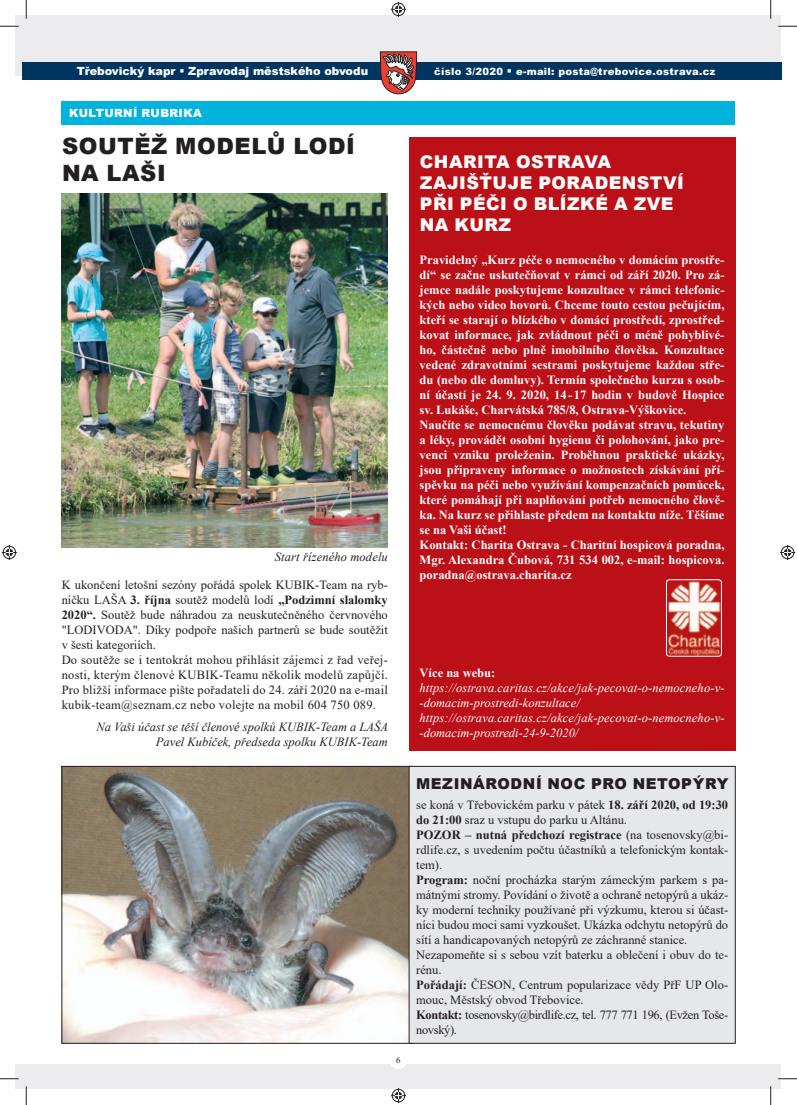
<style>
.page{position:relative;width:797px;height:1105px;background:#fff}
.page>*{position:absolute;margin:0;border:0;box-sizing:border-box;transform-origin:0 0}
.t1{font:900 22.5px/27px "Arial";letter-spacing:.025em;color:#231f20}
.t2{font:900 17.5px/21px "Arial";letter-spacing:.025em;color:#fff}
.t3{font:900 15px "Arial";letter-spacing:.04em;color:#231f20}
.t4{font:700 12.5px/15px "Times New Roman";color:#fff}
.t5{font:12.5px/15px "Times New Roman";color:#231f20}
.t6{font:12.5px/15px "Times New Roman";letter-spacing:.02em;color:#231f20}
.t7{font:italic 12.5px/15px "Times New Roman";letter-spacing:.01em;color:#fff}
.t8{font:italic 12.5px/15px "Times New Roman";color:#231f20;text-align:right}
.t9{font:900 11.25px "Arial";color:#fff}
.t10{font:900 11.25px "Arial";letter-spacing:.035em;color:#fff}
.t11{font:900 10px "Arial";letter-spacing:.03em;color:#fff}
.t12{font:8.75px "Times New Roman";color:#231f20}
.s1{font-weight:700}
</style>
<div class="page">
<div style="left:16px;top:1064px;width:765px;height:25px;background:#ececee"></div>
<div style="left:389px;top:1051px;width:18px;height:18px;background:#fff;border-radius:50%"></div>
<img style="left:64px;top:768px;width:345px;height:273px">
<div style="left:16px;top:16px;width:765px;height:60px;background:#ececee"></div>
<div style="left:23px;top:62px;width:751px;height:17px;background:#003560"></div>
<svg style="left:379px;top:51px;width:38px;height:44px"></svg>
<div style="left:62px;top:101px;width:673px;height:24px;background:#00b3dc"></div>
<div style="left:409px;top:766px;width:326px;height:277px;background:#e6e7e9"></div>
<div style="left:767px;top:62px;width:14px;height:17px;background:#003560"></div>
<div style="left:409px;top:138px;width:326px;height:613px;background:#bb1018"></div>
<img style="left:62px;top:193px;width:326px;height:354px">
<img style="left:666px;top:579px;width:55px;height:78px;border-radius:3px">
<div style="left:666px;top:579px;width:55px;height:78px;border:1px solid #fff;border-radius:3px"></div>
<svg style="left:0;top:25px;width:19px;height:2px"></svg>
<svg style="left:778px;top:25px;width:19px;height:2px"></svg>
<svg style="left:0;top:1078px;width:19px;height:1px"></svg>
<svg style="left:778px;top:1078px;width:19px;height:1px"></svg>
<svg style="left:25px;top:0;width:2px;height:19px"></svg>
<svg style="left:25px;top:1086px;width:2px;height:19px"></svg>
<svg style="left:770px;top:0;width:1px;height:19px"></svg>
<svg style="left:770px;top:1086px;width:1px;height:19px"></svg>
<svg style="left:391px;top:2px;width:15px;height:15px"></svg>
<svg style="left:391px;top:1088px;width:15px;height:15px"></svg>
<svg style="left:2px;top:545px;width:15px;height:15px"></svg>
<svg style="left:780px;top:545px;width:15px;height:15px"></svg>
<p class="t9" style="left:77px;top:62px;width:293px">Třebovický kapr ▪ Zpravodaj městského obvodu</p>
<p class="t11" style="left:434px;top:64px;width:283px">číslo 3/2020 ▪ e-mail: posta@trebovice.ostrava.cz</p>
<p class="t10" style="left:69px;top:104px;width:134px">KULTURNÍ RUBRIKA</p>
<h1 class="t1" style="left:62px;top:131px;width:294px">SOUTĚŽ MODELŮ LODÍ<br>NA LAŠI</h1>
<p class="t8" style="left:275px;top:549px;width:114px">Start řízeného modelu</p>
<p class="t6" style="left:62px;top:578px;width:328px">K ukončení letošní sezóny pořádá spolek KUBIK-Team na ryb&shy;níčku LAŠA <span class="s1">3. října</span> soutěž modelů lodí <span class="s1">„Podzimní slalomky 2020“.</span> Soutěž bude náhradou za neuskutečněného červnového "LODIVODA". Díky podpoře našich partnerů se bude soutěžit v šesti kategoriích.<br>Do soutěže se i tentokrát mohou přihlásit zájemci z řad veřej&shy;nosti, kterým členové KUBIK-Teamu několik modelů zapůjčí.<br>Pro bližší informace pište pořadateli do 24. září 2020 na e-mail kubik-team@seznam.cz nebo volejte na mobil 604 750 089.</p>
<p class="t8" style="left:96px;top:720px;width:293px">Na Vaši účast se těší členové spolků KUBIK-Team a LAŠA<br>Pavel Kubíček, předseda spolku KUBIK-Team</p>
<p class="t12" style="left:396px;top:1055px;width:6px">6</p>
<h2 class="t2" style="left:420px;top:150px;width:265px">CHARITA OSTRAVA<br>ZAJIŠŤUJE PORADENSTVÍ<br>PŘI PÉČI O BLÍZKÉ A ZVE<br>NA KURZ</h2>
<p class="t4" style="left:419px;top:253px;width:306px">Pravidelný „Kurz péče o nemocného v domácím prostře&shy;dí“ se začne uskutečňovat v rámci od září 2020. Pro zá&shy;jemce nadále poskytujeme konzultace v rámci telefonic&shy;kých nebo video hovorů. Chceme touto cestou pečujícím, kteří se starají o blízkého v domácí prostředí, zprostřed&shy;kovat informace, jak zvládnout péči o méně pohyblivé&shy;ho, částečně nebo plně imobilního člověka. Konzultace vedené zdravotními sestrami poskytujeme každou stře&shy;du (nebo dle domluvy). Termín společného kurzu s osob&shy;ní účastí je 24. 9. 2020, 14 - 17 hodin v budově Hospice sv. Lukáše, Charvátská 785/8, Ostrava-Výškovice.<br>Naučíte se nemocnému člověku podávat stravu, tekutiny a léky, provádět osobní hygienu či polohování, jako pre&shy;venci vzniku proleženin. Proběhnou praktické ukázky, jsou připraveny informace o možnostech získávání pří&shy;spěvku na péči nebo využívání kompenzačních pomůcek, které pomáhají při naplňování potřeb nemocného člově&shy;ka. Na kurz se přihlaste předem na kontaktu níže. Těšíme se na Vaši účast!<br>Kontakt: Charita Ostrava - Charitní hospicová poradna, Mgr. Alexandra Čubová, 731 534 002, e-mail: hospicova. poradna@ostrava.charita.cz</p>
<p class="t4" style="left:419px;top:665px;width:77px">Více na webu:</p>
<p class="t7" style="left:419px;top:680px;width:306px">https://ostrava.caritas.cz/akce/jak-pecovat-o-nemocneho-v--domacim-prostredi-konzultace/ https://ostrava.caritas.cz/akce/jak-pecovat-o-nemocneho-v--domacim-prostredi-24-9-2020/</p>
<p class="t3" style="left:416px;top:772px;width:314px">MEZINÁRODNÍ NOC PRO NETOPÝRY</p>
<p class="t5" style="left:416px;top:797px;width:313px">se koná v Třebovickém parku v pátek <span class="s1">18. září 2020, od 19:30 do 21:00</span> sraz u vstupu do parku u Altánu.<br><span class="s1">POZOR – nutná předchozí registrace</span> (na tosenovsky@bi&shy;rdlife.cz, s uvedením počtu účastníků a telefonickým kontak&shy;tem).<br><span class="s1">Program:</span> noční procházka starým zámeckým parkem s pa&shy;mátnými stromy. Povídání o životě a ochraně netopýrů a ukáz&shy;ky moderní techniky používané při výzkumu, kterou si účast&shy;níci budou moci sami vyzkoušet. Ukázka odchytu netopýrů do sítí a handicapovaných netopýrů ze záchranné stanice.<br>Nezapomeňte si s sebou vzít baterku a oblečení i obuv do te&shy;rénu.<br><span class="s1">Pořádají:</span> ČESON, Centrum popularizace vědy PřF UP Olo&shy;mouc, Městský obvod Třebovice.<br><span class="s1">Kontakt:</span> tosenovsky@birdlife.cz, tel. 777 771 196, (Evžen Toše&shy;novský).</p>
</div>
